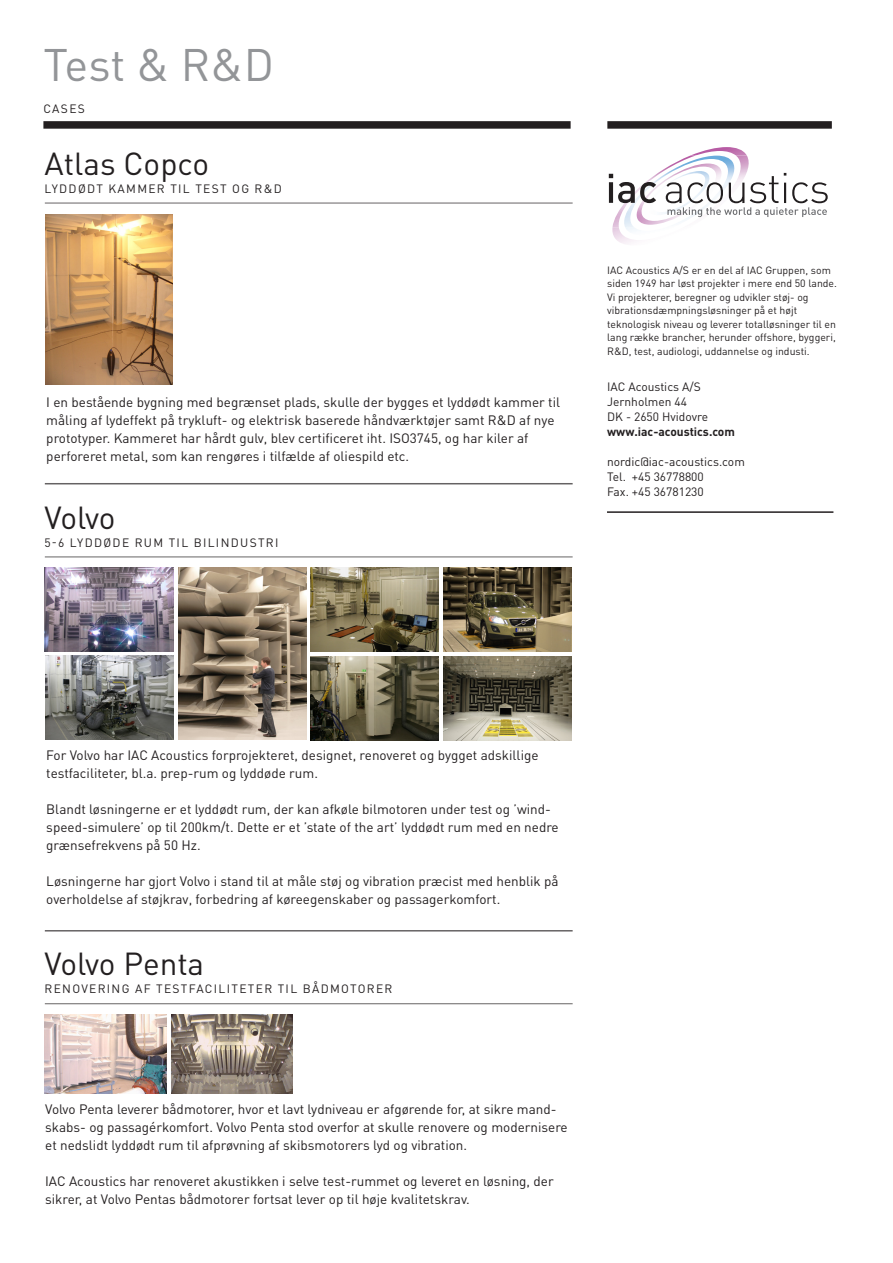
<style>
.page{position:relative;width:893px;height:1263px;background:#fff}
.page>*{position:absolute;margin:0;border:0;box-sizing:border-box;transform-origin:0 0}
.t1{font:45px "DIN Pro";color:#939598}
.t2{font:31.5px "DIN Pro";color:#231f20}
.t3{font:13.5px/18px "DIN Pro";color:#231f20}
.t4{font:12px "DIN Pro";color:#231f20}
.t5{font:12px "DIN Pro";letter-spacing:.11em;color:#231f20}
.t6{font:700 12px "DIN Pro";color:#231f20}
.t7{font:12px "DIN Pro";letter-spacing:.09em;color:#231f20}
.t8{font:10.5px/13.5px "DIN Pro";color:#231f20}
</style>
<div class="page">
<hr style="left:607px;top:511px;width:226px;height:2px;background:#231f20">
<svg style="left:609px;top:147px;width:219px;height:97px"></svg>
<div style="left:43px;top:121px;width:528px;height:8px;background:#231f20"></div>
<div style="left:607px;top:121px;width:225px;height:8px;background:#231f20"></div>
<hr style="left:45px;top:203px;width:528px;height:1px;background:#231f20">
<hr style="left:45px;top:557px;width:528px;height:1px;background:#231f20">
<hr style="left:45px;top:1003px;width:528px;height:1px;background:#231f20">
<hr style="left:45px;top:483px;width:528px;height:1px;background:#231f20">
<hr style="left:45px;top:930px;width:528px;height:1px;background:#231f20">
<img style="left:45px;top:568px;width:128px;height:83px">
<img style="left:45px;top:1014px;width:121px;height:79px">
<img style="left:45px;top:656px;width:128px;height:83px">
<img style="left:171px;top:1014px;width:122px;height:79px">
<img style="left:311px;top:568px;width:128px;height:83px">
<img style="left:178px;top:568px;width:128px;height:171px">
<img style="left:443px;top:567px;width:128px;height:84px">
<img style="left:46px;top:215px;width:126px;height:170px">
<img style="left:311px;top:656px;width:128px;height:84px">
<img style="left:443px;top:656px;width:128px;height:84px">
<p class="t1" style="left:43px;top:34px;width:232px">Test &amp; R&amp;D</p>
<p class="t7" style="left:43px;top:100px;width:43px">CASES</p>
<p class="t2" style="left:44px;top:143px;width:166px">Atlas Copco</p>
<p class="t5" style="left:45px;top:181px;width:239px">LYDDØDT KAMMER TIL TEST OG R&amp;D</p>
<p class="t3" style="left:46px;top:392px;width:515px">I en bestående bygning med begrænset plads, skulle der bygges et lyddødt kammer til måling af lydeffekt på trykluft- og elektrisk baserede håndværktøjer samt R&amp;D af nye prototyper. Kammeret har hårdt gulv, blev certificeret iht. ISO3745, og har kiler af perforeret metal, som kan rengøres i tilfælde af oliespild etc.</p>
<p class="t2" style="left:44px;top:496px;width:73px">Volvo</p>
<p class="t5" style="left:44px;top:535px;width:236px">5-6 LYDDØDE RUM TIL BILINDUSTRI</p>
<p class="t8" style="left:607px;top:263px;width:231px">IAC Acoustics A/S er en del af IAC Gruppen, som siden 1949 har løst projekter i mere end 50 lande.</p>
<p class="t8" style="left:607px;top:290px;width:203px">Vi projekterer, beregner og udvikler støj- og</p>
<p class="t8" style="left:607px;top:303px;width:230px">vibrationsdæmpningsløsninger på et højt teknologisk niveau og leverer totalløsninger til en lang række brancher, herunder offshore, byggeri, R&amp;D, test, audiologi, uddannelse og industi.</p>
<p class="t4" style="left:607px;top:378px;width:95px">IAC Acoustics A/S</p>
<p class="t4" style="left:607px;top:393px;width:82px">Jernholmen 44</p>
<p class="t4" style="left:607px;top:408px;width:102px">DK - 2650 Hvidovre</p>
<p class="t6" style="left:607px;top:423px;width:129px">www.iac-acoustics.com</p>
<p class="t4" style="left:607px;top:453px;width:139px">nordic@iac-acoustics.com</p>
<p class="t4" style="left:607px;top:468px;width:98px">Tel. +45 36778800</p>
<p class="t4" style="left:607px;top:483px;width:98px">Fax. +45 36781230</p>
<p class="t3" style="left:46px;top:746px;width:494px">For Volvo har IAC Acoustics forprojekteret, designet, renoveret og bygget adskillige testfaciliteter, bl.a. prep-rum og lyddøde rum.</p>
<p class="t3" style="left:46px;top:800px;width:514px">Blandt løsningerne er et lyddødt rum, der kan afkøle bilmotoren under test og ’wind&shy;speed-simulere’ op til 200km/t. Dette er et ’state of the art’ lyddødt rum med en nedre grænsefrekvens på 50 Hz.</p>
<p class="t3" style="left:46px;top:872px;width:514px">Løsningerne har gjort Volvo i stand til at måle støj og vibration præcist med henblik på overholdelse af støjkrav, forbedring af køreegenskaber og passagerkomfort.</p>
<p class="t2" style="left:44px;top:942px;width:161px">Volvo Penta</p>
<p class="t5" style="left:45px;top:980px;width:349px">RENOVERING AF TESTFACILITETER TIL BÅDMOTORER</p>
<p class="t3" style="left:45px;top:1099px;width:524px">Volvo Penta leverer bådmotorer, hvor et lavt lydniveau er afgørende for, at sikre mand&shy;skabs- og passagérkomfort. Volvo Penta stod overfor at skulle renovere og modernisere et nedslidt lyddødt rum til afprøvning af skibsmotorers lyd og vibration.</p>
<p class="t3" style="left:45px;top:1171px;width:510px">IAC Acoustics har renoveret akustikken i selve test-rummet og leveret en løsning, der sikrer, at Volvo Pentas bådmotorer fortsat lever op til høje kvalitetskrav.</p>
</div>
